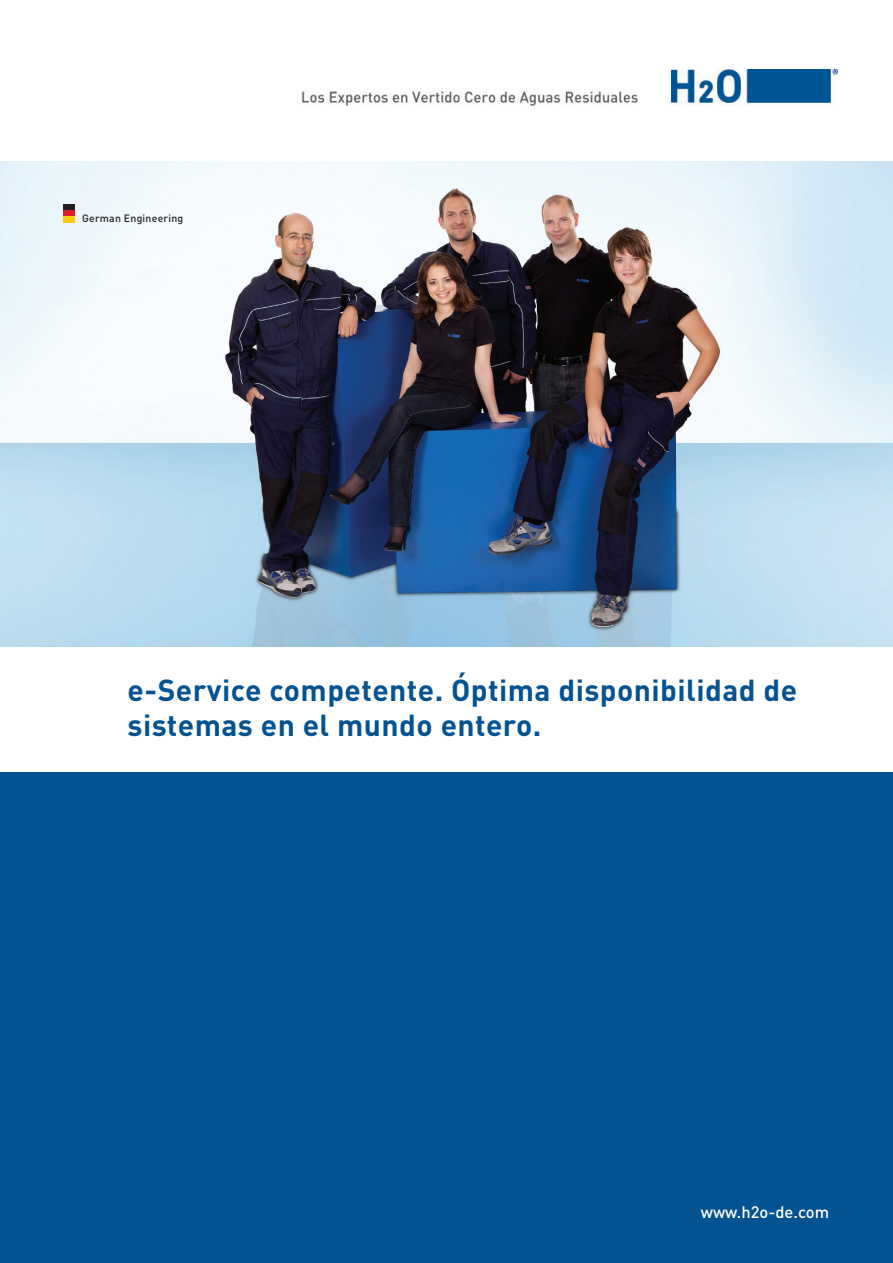
<style>
.page{position:relative;width:893px;height:1263px;background:#fff}
.page>*{position:absolute;margin:0;border:0;box-sizing:border-box;transform-origin:0 0}
.t1{font:700 30px/34.5px "DINOT";letter-spacing:.015em;color:#035291}
.t2{font:500 16.5px "DINOT";color:#fff}
.t3{font:500 10.5px "DINOT";letter-spacing:.02em;color:#231f20}
</style>
<div class="page">
<img style="left:0;top:162px;width:893px;height:484px">
<div style="left:0;top:772px;width:893px;height:491px;background:#035291"></div>
<div style="left:64px;top:204px;width:11px;height:6px;background:#231f20"></div>
<div style="left:64px;top:210px;width:11px;height:6px;background:#dc1f25"></div>
<div style="left:64px;top:216px;width:11px;height:6px;background:#fcce0a"></div>
<img style="left:302px;top:70px;width:535px;height:36px">
<p class="t3" style="left:82px;top:211px;width:103px">German Engineering</p>
<p class="t1" style="left:128px;top:672px;width:671px">e-Service competente. Óptima disponibilidad de sistemas en el mundo entero.</p>
<p class="t2" style="left:701px;top:1201px;width:130px">www.h2o-de.com</p>
</div>
